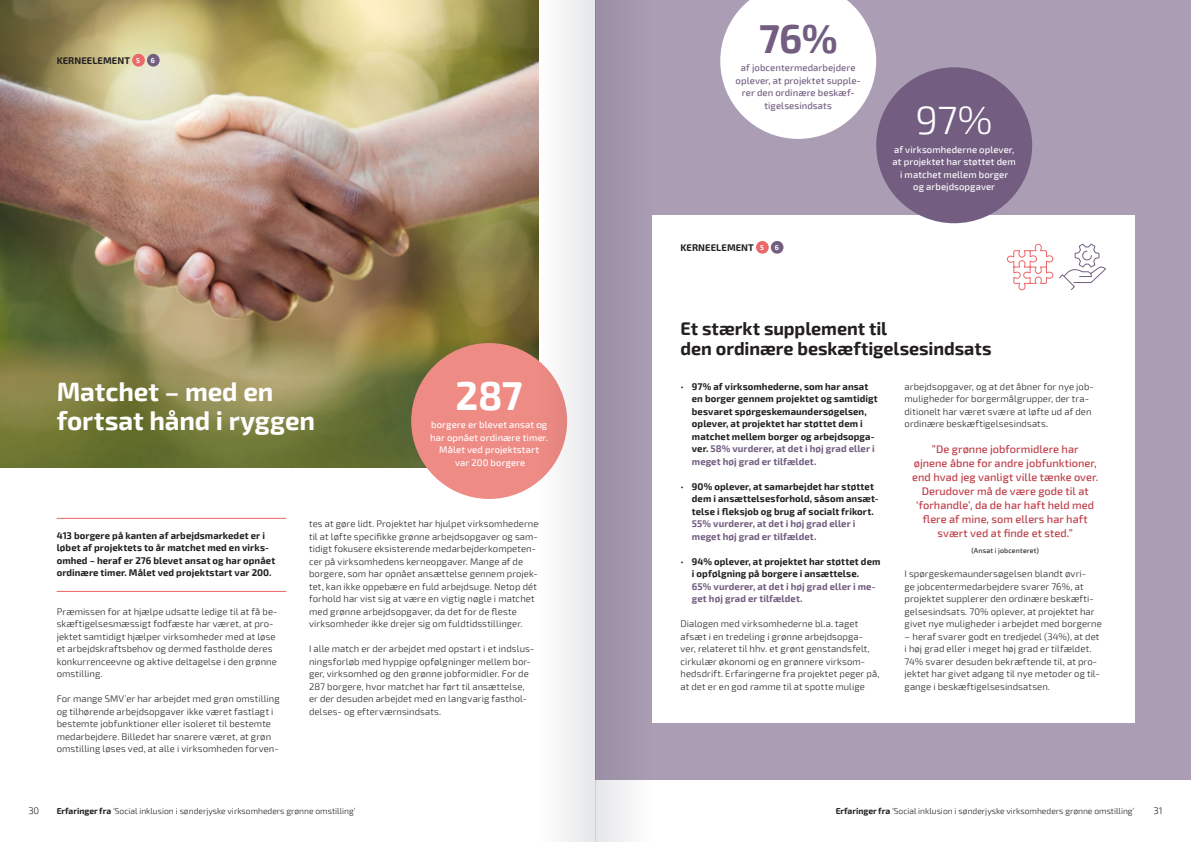
<style>
.page{position:relative;width:1191px;height:842px;background:#fff}
.page>*{position:absolute;margin:0;border:0;box-sizing:border-box;transform-origin:0 0}
.t1{font:300 39.5px "Exo 2";color:#fff}
.t2{font:700 39.5px "Exo 2";color:#735e81}
.t3{font:700 39.5px "Exo 2";color:#fff}
.t4{font:700 26px/29px "Exo 2";letter-spacing:-.005em;color:#fff}
.t5{font:700 18px/20px "Exo 2";letter-spacing:-.005em;color:#231f20}
.t6{font:500 11px/14px "Exo 2";color:#be3b46;text-align:center}
.t7{font:300 9.5px/12.5px "Exo 2";letter-spacing:.01em;color:#231f20}
.t8{font:700 9.5px/12.5px "Exo 2";letter-spacing:.01em;color:#231f20}
.t9{font:500 9.5px/12.5px "Exo 2";letter-spacing:.01em;color:#fff;text-align:center}
.t10{font:700 9.5px/12.5px "Exo 2";letter-spacing:.01em;color:#735e81}
.t11{font:500 9.5px/12.5px "Exo 2";letter-spacing:.01em;color:#735e81;text-align:center}
.t12{font:300 8.5px "Exo 2";color:#231f20}
.t13{font:500 7px "Exo 2";letter-spacing:.025em;color:#231f20}
.t14{font:700 7px "Exo 2";color:#fff}
.s1{font-size:7px;color:#fff}
.s2{font-weight:300}
.s3{color:#735e81}
.s4{font-weight:700}
</style>
<div class="page">
<img style="left:0;top:0;width:539px;height:338px">
<img style="left:0;top:338px;width:539px;height:129px">
<div style="left:595px;top:0;width:596px;height:780px;background:#ab9eb4"></div>
<div style="left:652px;top:215px;width:482px;height:508px;background:#fff"></div>
<div style="left:132px;top:54px;width:13px;height:13px;background:#eb6768;border-radius:50%"></div>
<div style="left:147px;top:54px;width:13px;height:13px;background:#735e81;border-radius:50%"></div>
<svg style="left:1007px;top:243px;width:99px;height:48px"></svg>
<hr style="left:57px;top:518px;width:229px;height:1px;background:#eb6768">
<hr style="left:57px;top:591px;width:229px;height:1px;background:#eb6768">
<div style="left:876px;top:67px;width:156px;height:156px;background:#735e81;border-radius:50%"></div>
<svg style="left:720px;top:0;width:156px;height:139px"></svg>
<div style="left:756px;top:241px;width:12px;height:13px;background:#eb6768;border-radius:50%"></div>
<div style="left:771px;top:241px;width:12px;height:13px;background:#735e81;border-radius:50%"></div>
<div style="left:411px;top:343px;width:156px;height:156px;background:#ef8b85;border-radius:50%"></div>
<svg style="left:595px;top:0;width:35px;height:842px;fill:#9e92a7"></svg>
<svg style="left:539px;top:0;width:56px;height:842px;fill:#f1f2f3"></svg>
<p class="t8" style="left:57px;top:54px;width:85px">KERNEELEMENT <span class="s1">5</span></p>
<p class="t14" style="left:151px;top:56px;width:6px">6</p>
<h2 class="t4" style="left:57px;top:378px;width:260px">Matchet – med en fortsat hånd i ryggen</h2>
<h1 class="t3" style="left:455px;top:373px;width:69px">287</h1>
<p class="t9" style="left:430px;top:419px;width:119px">borgere er blevet ansat og har opnået ordinære timer.<br>Målet ved projektstart<br>var 200 borgere</p>
<p class="t8" style="left:57px;top:529px;width:220px">413 borgere på kanten af arbejdsmarkedet er i løbet af projektets to år matchet med en virks&shy;omhed – heraf er 276 blevet ansat og har opnået ordinære timer. Målet ved projektstart var 200.</p>
<p class="t7" style="left:57px;top:605px;width:222px">Præmissen for at hjælpe udsatte ledige til at få be&shy;skæftigelsesmæssigt fodfæste har været, at pro&shy;jektet samtidigt hjælper virksomheder med at løse et arbejdskraftsbehov og dermed fastholde deres konkurrenceevne og aktive deltagelse i den grønne omstilling.</p>
<p class="t7" style="left:57px;top:693px;width:224px">For mange SMV’er har arbejdet med grøn omstilling og tilhørende arbejdsopgaver ikke været fastlagt i bestemte jobfunktioner eller isoleret til bestemte medarbejdere. Billedet har snarere været, at grøn omstilling løses ved, at alle i virksomheden forven-</p>
<p class="t7" style="left:309px;top:518px;width:231px">tes at gøre lidt. Projektet har hjulpet virksomhederne til at løfte specifikke grønne arbejdsopgaver og sam&shy;tidigt fokusere eksisterende medarbejderkompeten&shy;cer på virksomhedens kerneopgaver. Mange af de borgere, som har opnået ansættelse gennem projek&shy;tet, kan ikke oppebære en fuld arbejdsuge. Netop dét forhold har vist sig at være en vigtig nøgle i matchet med grønne arbejdsopgaver, da det for de fleste virksomheder ikke drejer sig om fuldtidsstillinger.</p>
<p class="t7" style="left:309px;top:643px;width:227px">I alle match er der arbejdet med opstart i et indslus&shy;ningsforløb med hyppige opfølgninger mellem bor&shy;ger, virksomhed og den grønne jobformidler. For de 287 borgere, hvor matchet har ført til ansættelse, er der desuden arbejdet med en langvarig fasthol&shy;delses- og efterværnsindsats.</p>
<h1 class="t2" style="left:759px;top:16px;width:80px">76%</h1>
<p class="t11" style="left:735px;top:62px;width:127px">af jobcentermedarbejdere oplever, at projektet supple&shy;rer den ordinære beskæf&shy;tigelsesindsats</p>
<p class="t8" style="left:680px;top:241px;width:85px">KERNEELEMENT <span class="s1">5</span></p>
<p class="t14" style="left:774px;top:243px;width:6px">6</p>
<h1 class="t1" style="left:915px;top:98px;width:79px">97%</h1>
<p class="t9" style="left:892px;top:143px;width:125px">af virksomhederne oplever, at projektet har støttet dem i matchet mellem borger<br>og arbejdsopgaver</p>
<h3 class="t5" style="left:680px;top:319px;width:312px">Et stærkt supplement til<br>den ordinære beskæftigelsesindsats</h3>
<p class="t8" style="left:692px;top:380px;width:187px;text-indent:-11px"><span class="s2">•</span> 97% af virksomhederne, som har ansat en borger gennem projektet og samtidigt besvaret spørgeskemaundersøgelsen, oplever, at projektet har støttet dem i matchet mellem borger og arbejdsopga&shy;ver. <span class="s3">58% vurderer, at det i høj grad eller i meget høj grad er tilfældet.</span></p>
<p class="t8" style="left:692px;top:480px;width:188px;text-indent:-11px"><span class="s2">•</span> 90% oplever, at samarbejdet har støttet dem i ansættelsesforhold, såsom ansæt&shy;telse i fleksjob og brug af socialt frikort.</p>
<p class="t10" style="left:692px;top:518px;width:165px">55% vurderer, at det i høj grad eller i meget høj grad er tilfældet.</p>
<p class="t8" style="left:692px;top:555px;width:190px;text-indent:-11px"><span class="s2">•</span> 94% oplever, at projektet har støttet dem i opfølgning på borgere i ansættelse.</p>
<p class="t10" style="left:692px;top:580px;width:185px">65% vurderer, at det i høj grad eller i me&shy;get høj grad er tilfældet.</p>
<p class="t7" style="left:680px;top:618px;width:200px">Dialogen med virksomhederne bl.a. taget afsæt i en tredeling i grønne arbejdsopga&shy;ver, relateret til hhv. et grønt genstandsfelt, cirkulær økonomi og en grønnere virksom&shy;hedsdrift. Erfaringerne fra projektet peger på, at det er en god ramme til at spotte mulige</p>
<p class="t7" style="left:904px;top:380px;width:191px">arbejdsopgaver, og at det åbner for nye job&shy;muligheder for borgermålgrupper, der tra&shy;ditionelt har været svære at løfte ud af den ordinære beskæftigelsesindsats.</p>
<p class="t6" style="left:912px;top:442px;width:187px">”De grønne jobformidlere har<br>øjnene åbne for andre jobfunktioner, end hvad jeg vanligt ville tænke over.<br>Derudover må de være gode til at ‘forhandle’, da de har haft held med flere af mine, som ellers har haft svært ved at finde et sted.”</p>
<p class="t13" style="left:971px;top:547px;width:69px">(Ansat i jobcenteret)</p>
<p class="t7" style="left:904px;top:568px;width:199px">I spørgeskemaundersøgelsen blandt øvri-<br>ge jobcentermedarbejdere svarer 76%, at projektet supplerer den ordinære beskæfti&shy;gelsesindsats. 70% oplever, at projektet har givet nye muligheder i arbejdet med borgerne</p>
<p class="t7" style="left:904px;top:630px;width:197px">– heraf svarer godt en tredjedel (34%), at det i høj grad eller i meget høj grad er tilfældet.<br>74% svarer desuden bekræftende til, at pro&shy;jektet har givet adgang til nye metoder og til&shy;gange i beskæftigelsesindsatsen.</p>
<p class="t7" style="left:28px;top:804px;width:12px">30</p>
<p class="t12" style="left:57px;top:806px;width:300px"><span class="s4">Erfaringer fra</span> ‘Social inklusion i sønderjyske virksomheders grønne omstilling’</p>
<p class="t12" style="left:835px;top:806px;width:300px"><span class="s4">Erfaringer fra</span> ‘Social inklusion i sønderjyske virksomheders grønne omstilling’</p>
<p class="t7" style="left:1153px;top:804px;width:10px">31</p>
</div>
